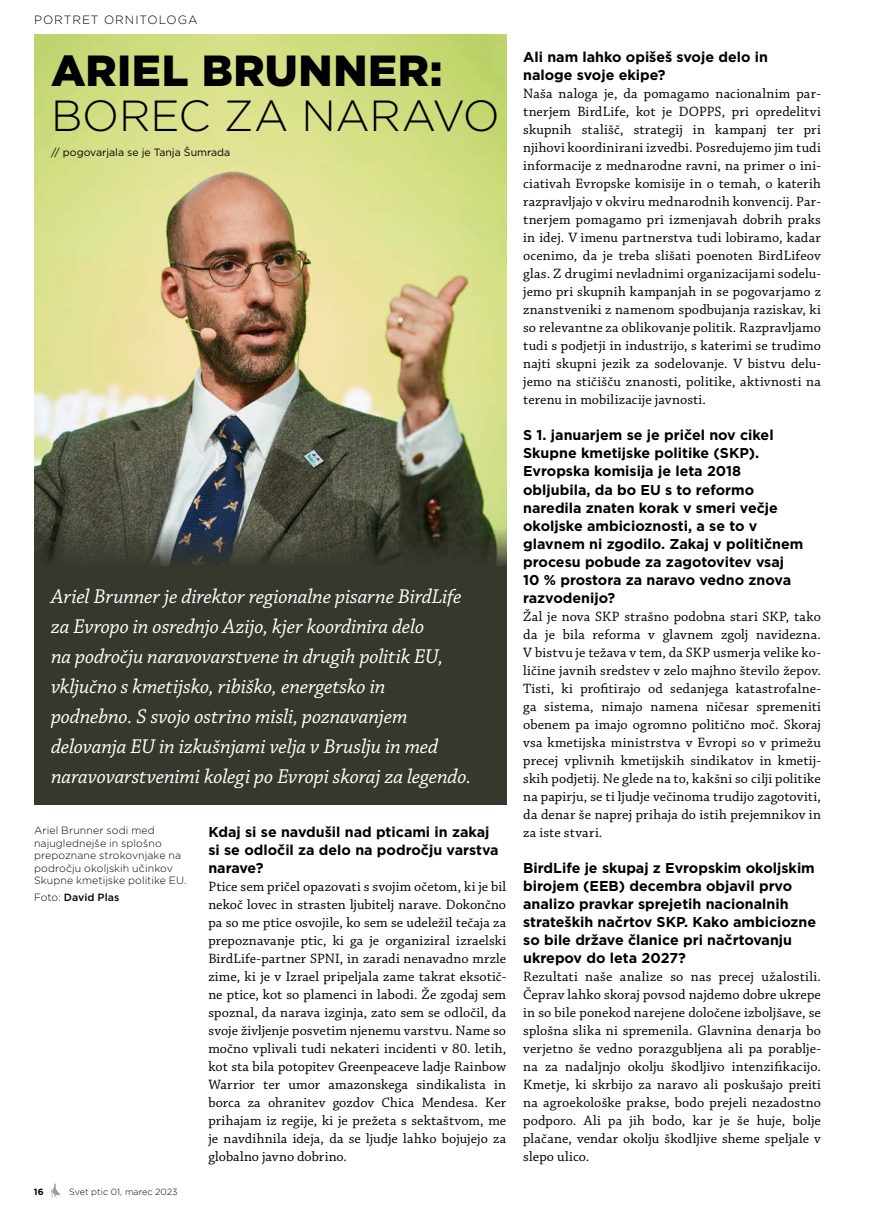
<style>
.page{position:relative;width:872px;height:1212px;background:#fff}
.page>*{position:absolute;margin:0;border:0;box-sizing:border-box;transform-origin:0 0}
.NASLOV{font:900 43.5px/45px "Gotham";letter-spacing:.015em;color:#000}
.Flash{font:italic 21px/30px "Chaparral Pro";letter-spacing:-.01em;color:#fff}
.BODY{font:14.25px/18px "Chaparral Pro";letter-spacing:.005em;color:#000;text-align:justify}
.BODY_vprasanje{font:700 14.25px/18px "Gotham";color:#000}
.PASICA_clanek{font:300 12px "Gotham";letter-spacing:.08em;color:#000}
.PODPIS_foto{font:300 10.5px/12.6px "Gotham";letter-spacing:.01em;color:#000}
.avtor{font:10.5px "Gotham";color:#000}
.PODPIS_foto-2{font:500 10.5px "Gotham";letter-spacing:.01em;color:#000}
.t1{font:300 9px "Gotham";color:#000}
.t2{font:700 9px "Gotham";color:#000}
.s1{font-weight:300}
</style>
<div class="page">
<div style="left:34px;top:469px;width:472px;height:335px;background:#37372e"></div>
<img style="left:34px;top:34px;width:472px;height:532px">
<svg style="left:51px;top:1183px;width:10px;height:15px"></svg>
<p class="PASICA_clanek" style="left:34px;top:13px;width:165px">PORTRET ORNITOLOGA</p>
<p class="NASLOV" style="left:51px;top:47px;width:450px">ARIEL BRUNNER:<br><span class="s1">BOREC ZA NARAVO</span></p>
<p class="avtor" style="left:51px;top:145px;width:181px">// pogovarjala se je Tanja Šumrada</p>
<p class="Flash" style="left:51px;top:582px;width:422px">Ariel Brunner je direktor regionalne pisarne BirdLife za Evropo in osrednjo Azijo, kjer koordinira delo<br>na področju naravovarstvene in drugih politik EU, vključno s kmetijsko, ribiško, energetsko in podnebno. S svojo ostrino misli, poznavanjem delovanja EU in izkušnjami velja v Bruslju in med naravovarstvenimi kolegi po Evropi skoraj za legendo.</p>
<p class="PODPIS_foto" style="left:34px;top:823px;width:154px">Ariel Brunner sodi med najuglednejše in splošno prepoznane strokovnjake na področju okoljskih učinkov<br>Skupne kmetijske politike EU.</p>
<p class="PODPIS_foto-2" style="left:34px;top:890px;width:87px"><span class="s1">Foto:</span> David Plas</p>
<p class="t2" style="left:34px;top:1185px;width:11px">16</p>
<p class="t1" style="left:69px;top:1185px;width:110px">Svet ptic 01, marec 2023</p>
<p class="BODY_vprasanje" style="left:208px;top:823px;width:292px">Kdaj si se navdušil nad pticami in zakaj si se odločil za delo na področju varstva narave?</p>
<p class="BODY" style="left:208px;top:878px;width:299px">Ptice sem pričel opazovati s svojim očetom, ki je bil nekoč lovec in strasten ljubitelj narave. Dokončno pa so me ptice osvojile, ko sem se udeležil tečaja za prepoznavanje ptic, ki ga je organiziral izraelski BirdLife-partner SPNI, in zaradi nenavadno mrzle zime, ki je v Izrael pripeljala zame takrat eksotič&shy;ne ptice, kot so plamenci in labodi. Že zgodaj sem spoznal, da narava izginja, zato sem se odločil, da svoje življenje posvetim njenemu varstvu. Name so močno vplivali tudi nekateri incidenti v 80. letih, kot sta bila potopitev Greenpeaceve ladje Rainbow Warrior ter umor amazonskega sindikalista in borca za ohranitev gozdov Chica Mendesa. Ker prihajam iz regije, ki je prežeta s sektaštvom, me je navdihnila ideja, da se ljudje lahko bojujejo za globalno javno dobrino.</p>
<p class="BODY_vprasanje" style="left:523px;top:48px;width:246px">Ali nam lahko opišeš svoje delo in naloge svoje ekipe?</p>
<p class="BODY" style="left:523px;top:85px;width:299px">Naša naloga je, da pomagamo nacionalnim par&shy;tnerjem BirdLife, kot je DOPPS, pri opredelitvi skupnih stališč, strategij in kampanj ter pri njihovi koordinirani izvedbi. Posredujemo jim tudi informacije z mednarodne ravni, na primer o ini&shy;ciativah Evropske komisije in o temah, o katerih razpravljajo v okviru mednarodnih konvencij. Par&shy;tnerjem pomagamo pri izmenjavah dobrih praks in idej. V imenu partnerstva tudi lobiramo, kadar ocenimo, da je treba slišati poenoten BirdLifeov glas. Z drugimi nevladnimi organizacijami sodelu&shy;jemo pri skupnih kampanjah in se pogovarjamo z znanstveniki z namenom spodbujanja raziskav, ki so relevantne za oblikovanje politik. Razpravljamo tudi s podjetji in industrijo, s katerimi se trudimo najti skupni jezik za sodelovanje. V bistvu delu&shy;jemo na stičišču znanosti, politike, aktivnosti na terenu in mobilizacije javnosti.</p>
<p class="BODY_vprasanje" style="left:523px;top:426px;width:281px">S 1. januarjem se je pričel nov cikel<br>Skupne kmetijske politike (SKP).<br>Evropska komisija je leta 2018 obljubila, da bo EU s to reformo naredila znaten korak v smeri večje okoljske ambicioznosti, a se to v glavnem ni zgodilo. Zakaj v političnem procesu pobude za zagotovitev vsaj<br>10 % prostora za naravo vedno znova razvodenijo?</p>
<p class="BODY" style="left:523px;top:607px;width:299px">Žal je nova SKP strašno podobna stari SKP, tako da je bila reforma v glavnem zgolj navidezna.<br>V bistvu je težava v tem, da SKP usmerja velike ko&shy;ličine javnih sredstev v zelo majhno število žepov.<br>Tisti, ki profitirajo od sedanjega katastrofalne&shy;ga sistema, nimajo namena ničesar spremeniti obenem pa imajo ogromno politično moč. Skoraj vsa kmetijska ministrstva v Evropi so v primežu precej vplivnih kmetijskih sindikatov in kmetij&shy;skih podjetij. Ne glede na to, kakšni so cilji politike na papirju, se ti ljudje večinoma trudijo zagotoviti, da denar še naprej prihaja do istih prejemnikov in za iste stvari.</p>
<p class="BODY_vprasanje" style="left:523px;top:858px;width:294px">BirdLife je skupaj z Evropskim okoljskim birojem (EEB) decembra objavil prvo analizo pravkar sprejetih nacionalnih strateških načrtov SKP. Kako ambiciozne so bile države članice pri načrtovanju ukrepov do leta 2027?</p>
<p class="BODY" style="left:523px;top:967px;width:299px">Rezultati naše analize so nas precej užalostili.<br>Čeprav lahko skoraj povsod najdemo dobre ukrepe in so bile ponekod narejene določene izboljšave, se splošna slika ni spremenila. Glavnina denarja bo verjetno še vedno porazgubljena ali pa porablje&shy;na za nadaljnjo okolju škodljivo intenzifikacijo.<br>Kmetje, ki skrbijo za naravo ali poskušajo preiti na agroekološke prakse, bodo prejeli nezadostno podporo. Ali pa jih bodo, kar je še huje, bolje plačane, vendar okolju škodljive sheme speljale v slepo ulico.</p>
</div>
